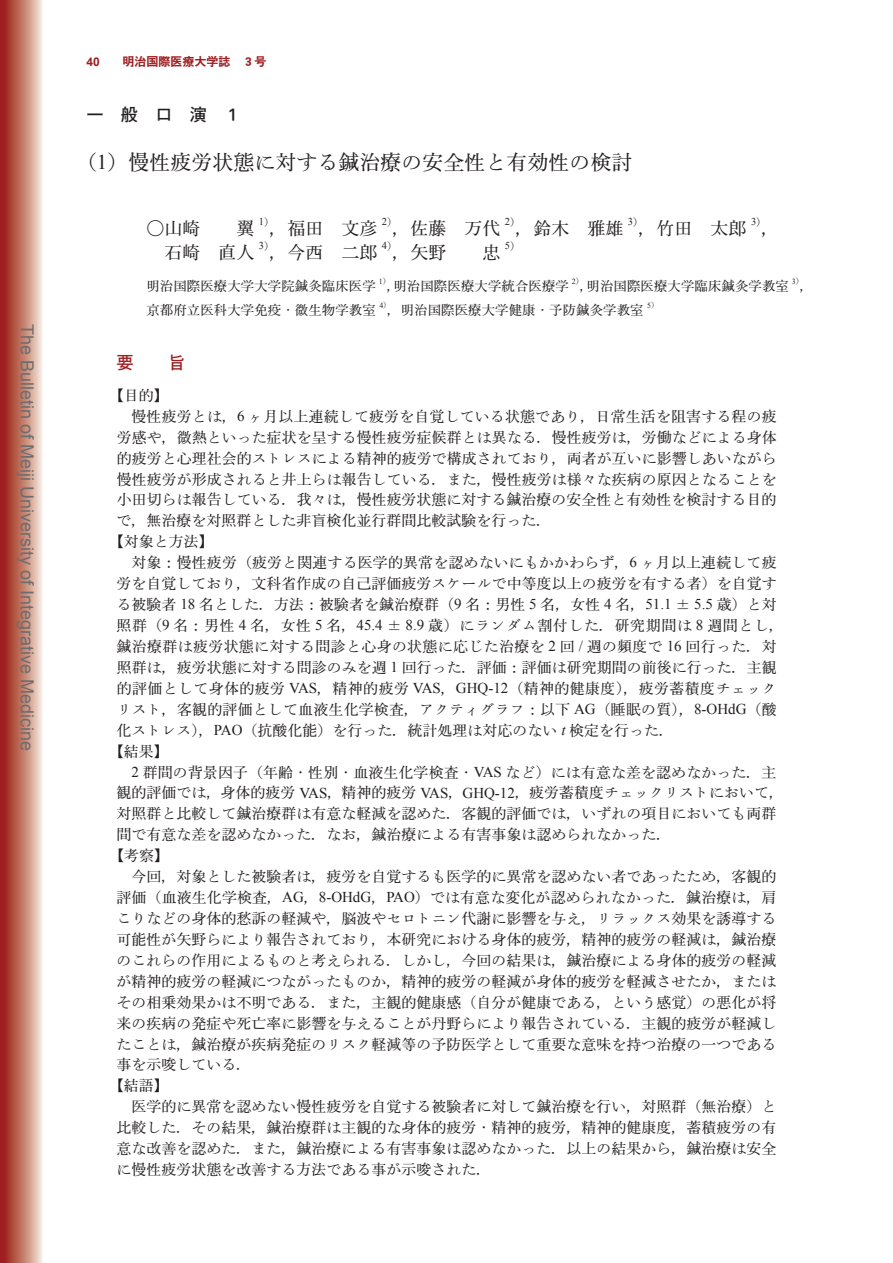
<style>
.page{position:relative;width:893px;height:1263px;background:#fff}
.page>*{position:absolute;margin:0;border:0;box-sizing:border-box;transform-origin:0 0}
.t1{font:500 21px "Iwa O Min Pro";color:#231f20}
.t2{font:18px "Arial";color:#6c6d70}
.t3{font:500 18px "Iwa O Min Pro";color:#231f20}
.t4{font:17.25px "Iwa O Go Pro Db";letter-spacing:1em;color:#231f20}
.t5{font:17.25px "Iwa O Go Pro Db";color:#9e1e21}
.t6{font:500 15px "Iwa O Min Pro";color:#231f20}
.t7{font:500 15px "Iwa O Min Pro";letter-spacing:.025em;color:#231f20}
.t8{font:500 15px "Iwa O Min Pro";letter-spacing:.04em;color:#231f20}
.t9{font:500 15px "Iwa O Min Pro";letter-spacing:.02em;color:#231f20}
.t10{font:500 13.5px "Iwa O Min Pro";color:#231f20}
.t11{font:12px "Iwa O Go Pro Eb";color:#9e1e21}
.t12{font:700 12px "Arial";color:#9e1e21}
.t13{font:10.5px "Times New Roman";color:#231f20}
.t14{font:7.8px "Times New Roman";color:#231f20}
.s1{font-family:"Times New Roman";font-weight:400}
.s2{font-family:"Iwa O Min Pro";font-weight:500}
.s3{font-family:"Ryumin Pro";font-weight:300}
.s4{font-family:"Times New Roman";font-weight:400;font-style:italic}
</style>
<div class="page">
<svg style="left:0;top:0;width:43px;height:1263px;background:#c37a6e"></svg>
<p class="t2" style="left:39px;top:324px;width:429px;rotate:90deg">The Bulletin of Meiji University of Integrative Medicine</p>
<p class="t12" style="left:86px;top:54px;width:15px">40</p>
<p class="t11" style="left:122px;top:53px;width:145px">明治国際医療大学誌 ３号</p>
<p class="t4" style="left:86px;top:103px;width:157px">一般口演１</p>
<h1 class="t1" style="left:76px;top:148px;width:558px">（<span class="s1">1</span>）慢性疲労状態に対する鍼治療の安全性と有効性の検討</h1>
<p class="t3" style="left:146px;top:216px;width:55px">○山崎</p>
<p class="t3" style="left:236px;top:216px;width:19px">翼</p>
<p class="t13" style="left:259px;top:215px;width:17px">1<span class="s2">）</span></p>
<p class="t3" style="left:269px;top:216px;width:109px">，福田 文彦</p>
<p class="t13" style="left:382px;top:215px;width:17px">2<span class="s2">）</span></p>
<p class="t3" style="left:392px;top:216px;width:109px">，佐藤 万代</p>
<p class="t13" style="left:505px;top:215px;width:17px">2<span class="s2">）</span></p>
<p class="t3" style="left:515px;top:216px;width:109px">，鈴木 雅雄</p>
<p class="t13" style="left:628px;top:215px;width:17px">3<span class="s2">）</span></p>
<p class="t3" style="left:638px;top:216px;width:109px">，竹田 太郎</p>
<p class="t13" style="left:751px;top:215px;width:17px">3<span class="s2">）</span></p>
<p class="t3" style="left:761px;top:216px;width:19px">，</p>
<p class="t3" style="left:164px;top:240px;width:91px">石崎 直人</p>
<p class="t13" style="left:259px;top:239px;width:17px">3<span class="s2">）</span></p>
<p class="t3" style="left:269px;top:240px;width:109px">，今西 二郎</p>
<p class="t13" style="left:382px;top:239px;width:17px">4<span class="s2">）</span></p>
<p class="t3" style="left:392px;top:240px;width:55px">，矢野</p>
<p class="t3" style="left:482px;top:240px;width:19px">忠</p>
<p class="t13" style="left:505px;top:239px;width:17px">5<span class="s2">）</span></p>
<p class="t10" style="left:146px;top:277px;width:231px">明治国際医療大学大学院鍼灸臨床医学</p>
<p class="t14" style="left:379px;top:276px;width:13px">1<span class="s2">）</span></p>
<p class="t10" style="left:387px;top:277px;width:184px">，明治国際医療大学統合医療学</p>
<p class="t14" style="left:572px;top:276px;width:13px">2<span class="s2">）</span></p>
<p class="t10" style="left:580px;top:277px;width:211px">，明治国際医療大学臨床鍼灸学教室</p>
<p class="t14" style="left:792px;top:276px;width:13px">3<span class="s2">）</span></p>
<p class="t10" style="left:800px;top:277px;width:15px">，</p>
<p class="t10" style="left:146px;top:301px;width:231px">京都府立医科大学免疫<span class="s3">・</span>微生物学教室</p>
<p class="t14" style="left:379px;top:300px;width:13px">4<span class="s2">）</span></p>
<p class="t10" style="left:387px;top:301px;width:258px">，明治国際医療大学健康<span class="s3">・</span>予防鍼灸学教室</p>
<p class="t14" style="left:647px;top:300px;width:13px">5<span class="s2">）</span></p>
<p class="t5" style="left:116px;top:351px;width:19px">要</p>
<p class="t5" style="left:168px;top:351px;width:19px">旨</p>
<p class="t6" style="left:109px;top:385px;width:61px">【目的】</p>
<p class="t6" style="left:131px;top:406px;width:647px">慢性疲労とは，<span class="s1">6</span> ヶ月以上連続して疲労を自覚している状態であり，日常生活を阻害する程の疲</p>
<p class="t6" style="left:117px;top:427px;width:661px">労感や，微熱といった症状を呈する慢性疲労症候群とは異なる．慢性疲労は，労働などによる身体</p>
<p class="t6" style="left:117px;top:448px;width:661px">的疲労と心理社会的ストレスによる精神的疲労で構成されており，両者が互いに影響しあいながら</p>
<p class="t6" style="left:117px;top:469px;width:661px">慢性疲労が形成されると井上らは報告している．また，慢性疲労は様々な疾病の原因となることを</p>
<p class="t6" style="left:117px;top:490px;width:661px">小田切らは報告している．我々は，慢性疲労状態に対する鍼治療の安全性と有効性を検討する目的</p>
<p class="t6" style="left:116px;top:511px;width:436px">で，無治療を対照群とした非盲検化並行群間比較試験を行った．</p>
<p class="t6" style="left:109px;top:532px;width:106px">【対象と方法】</p>
<p class="t6" style="left:131px;top:553px;width:647px">対象：慢性疲労（疲労と関連する医学的異常を認めないにもかかわらず，<span class="s1">6</span> ヶ月以上連続して疲</p>
<p class="t6" style="left:117px;top:573px;width:662px">労を自覚しており，文科省作成の自己評価疲労スケールで中等度以上の疲労を有する者）を自覚す</p>
<p class="t6" style="left:117px;top:594px;width:662px">る被験者 <span class="s1">18</span> 名とした．方法：被験者を鍼治療群（<span class="s1">9</span> 名：男性 <span class="s1">5</span> 名，女性 <span class="s1">4</span> 名，<span class="s1">51.1</span> ± <span class="s1">5.5</span> 歳）と対</p>
<p class="t8" style="left:117px;top:615px;width:669px">照群（<span class="s1">9</span> 名：男性 <span class="s1">4</span> 名，女性 <span class="s1">5</span> 名，<span class="s1">45.4</span> ± <span class="s1">8.9</span> 歳）にランダム割付した．研究期間は <span class="s1">8</span> 週間とし，</p>
<p class="t9" style="left:117px;top:636px;width:662px">鍼治療群は疲労状態に対する問診と心身の状態に応じた治療を <span class="s1">2</span> 回 <span class="s1">/</span> 週の頻度で <span class="s1">16</span> 回行った．対</p>
<p class="t6" style="left:117px;top:657px;width:662px">照群は，疲労状態に対する問診のみを週 <span class="s1">1</span> 回行った．評価：評価は研究期間の前後に行った．主観</p>
<p class="t7" style="left:117px;top:678px;width:662px">的評価として身体的疲労 <span class="s1">VAS</span>，精神的疲労 <span class="s1">VAS</span>，<span class="s1">GHQ-12</span>（精神的健康度），疲労蓄積度チェック</p>
<p class="t6" style="left:117px;top:699px;width:661px">リスト，客観的評価として血液生化学検査，アクティグラフ：以下 <span class="s1">AG</span>（睡眠の質），<span class="s1">8-OHdG</span>（酸</p>
<p class="t6" style="left:117px;top:720px;width:559px">化ストレス），<span class="s1">PAO</span>（抗酸化能）を行った．統計処理は対応のない <span class="s4">t</span> 検定を行った．</p>
<p class="t6" style="left:109px;top:741px;width:61px">【結果】</p>
<p class="t6" style="left:131px;top:762px;width:647px"><span class="s1">2</span> 群間の背景因子（年齢<span class="s3">・</span>性別<span class="s3">・</span>血液生化学検査<span class="s3">・</span><span class="s1">VAS</span> など）には有意な差を認めなかった．主</p>
<p class="t6" style="left:117px;top:783px;width:669px">観的評価では，身体的疲労 <span class="s1">VAS</span>，精神的疲労 <span class="s1">VAS</span>，<span class="s1">GHQ-12</span>，疲労蓄積度チェックリストにおいて，</p>
<p class="t6" style="left:117px;top:804px;width:662px">対照群と比較して鍼治療群は有意な軽減を認めた．客観的評価では，いずれの項目においても両群</p>
<p class="t6" style="left:117px;top:825px;width:557px">間で有意な差を認めなかった．なお，鍼治療による有害事象は認められなかった．</p>
<p class="t6" style="left:109px;top:845px;width:61px">【考察】</p>
<p class="t6" style="left:132px;top:866px;width:647px">今回，対象とした被験者は，疲労を自覚するも医学的に異常を認めない者であったため，客観的</p>
<p class="t6" style="left:117px;top:887px;width:661px">評価（血液生化学検査，<span class="s1">AG</span>，<span class="s1">8-OHdG</span>，<span class="s1">PAO</span>）では有意な変化が認められなかった．鍼治療は，肩</p>
<p class="t6" style="left:117px;top:908px;width:662px">こりなどの身体的愁訴の軽減や，脳波やセロトニン代謝に影響を与え，リラックス効果を誘導する</p>
<p class="t6" style="left:117px;top:929px;width:662px">可能性が矢野らにより報告されており，本研究における身体的疲労，精神的疲労の軽減は，鍼治療</p>
<p class="t6" style="left:117px;top:950px;width:661px">のこれらの作用によるものと考えられる．しかし，今回の結果は，鍼治療による身体的疲労の軽減</p>
<p class="t6" style="left:116px;top:971px;width:662px">が精神的疲労の軽減につながったものか，精神的疲労の軽減が身体的疲労を軽減させたか，または</p>
<p class="t6" style="left:116px;top:992px;width:662px">その相乗効果かは不明である．また，主観的健康感（自分が健康である，という感覚）の悪化が将</p>
<p class="t6" style="left:116px;top:1013px;width:662px">来の疾病の発症や死亡率に影響を与えることが丹野らにより報告されている．主観的疲労が軽減し</p>
<p class="t6" style="left:116px;top:1034px;width:662px">たことは，鍼治療が疾病発症のリスク軽減等の予防医学として重要な意味を持つ治療の一つである</p>
<p class="t6" style="left:116px;top:1055px;width:136px">事を示唆している．</p>
<p class="t6" style="left:109px;top:1076px;width:61px">【結語】</p>
<p class="t6" style="left:131px;top:1097px;width:647px">医学的に異常を認めない慢性疲労を自覚する被験者に対して鍼治療を行い，対照群（無治療）と</p>
<p class="t6" style="left:116px;top:1117px;width:662px">比較した．その結果，鍼治療群は主観的な身体的疲労<span class="s3">・</span>精神的疲労，精神的健康度，蓄積疲労の有</p>
<p class="t6" style="left:116px;top:1138px;width:662px">意な改善を認めた．また，鍼治療による有害事象は認めなかった．以上の結果から，鍼治療は安全</p>
<p class="t6" style="left:116px;top:1159px;width:376px">に慢性疲労状態を改善する方法である事が示唆された．</p>
</div>
